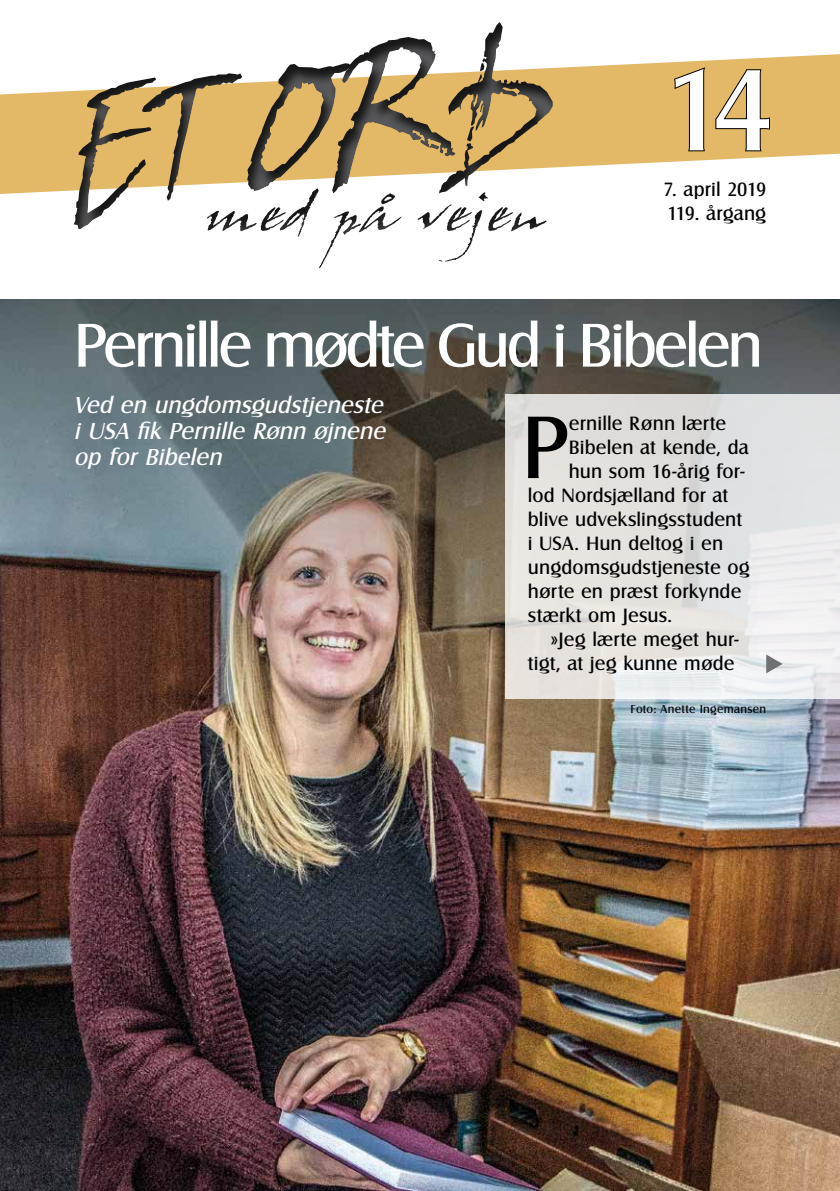
<style>
.page{position:relative;width:840px;height:1191px;background:#fff}
.page>*{position:absolute;margin:0;border:0;box-sizing:border-box;transform-origin:0 0}
.t1{font:120px "Castle T";color:#fff}
.t2{font:92px "Castle T";color:#000}
.t3{font:64px "Castle T";letter-spacing:-.055em;color:#fff}
.t4{font:italic 24px/26px "Castle T";color:#fff;text-align:justify}
.t5{font:20px/24px "Castle T";letter-spacing:.005em;color:#000}
.t6{font:12px "Castle T";letter-spacing:.025em;color:#000}
</style>
<div class="page">
<img style="left:0;top:299px;width:839px;height:892px">
<svg style="left:0;top:54px;width:839px;height:140px;fill:#e3b866"></svg>
<div style="left:73px;top:22px;width:480px;height:255px;background:#000;opacity:.75"></div>
<svg style="left:672px;top:66px;width:34px;height:86px;background:#c09c56"></svg>
<svg style="left:714px;top:68px;width:56px;height:84px;background:#c09c56"></svg>
<svg style="left:505px;top:394px;width:334px;height:304px;background:#e4e3e2"></svg>
<svg style="left:765px;top:654px;width:17px;height:19px"></svg>
<h1 class="t1" style="left:664px;top:44px;width:111px">14</h1>
<p class="t5" style="left:663px;top:177px;width:104px">7. april 2019<br>119. årgang</p>
<h3 class="t3" style="left:74px;top:310px;width:690px">Pernille mødte Gud i Bibelen</h3>
<p class="t4" style="left:74px;top:391px;width:318px">Ved en ungdomsgudstjeneste i USA fik Pernille Rønn øjnene op for Bibelen</p>
<h2 class="t2" style="left:521px;top:396px;width:49px">P</h2>
<p class="t5" style="left:568px;top:411px;width:159px">ernille Rønn lærte</p>
<p class="t5" style="left:568px;top:435px;width:181px">Bibelen at kende, da</p>
<p class="t5" style="left:568px;top:459px;width:177px">hun som 16-årig for-</p>
<p class="t5" style="left:527px;top:483px;width:202px">lod Nordsjælland for at</p>
<p class="t5" style="left:527px;top:507px;width:216px">blive udvekslingsstudent</p>
<p class="t5" style="left:527px;top:531px;width:197px">i USA. Hun deltog i en</p>
<p class="t5" style="left:527px;top:555px;width:223px">ungdomsgudstjeneste og</p>
<p class="t5" style="left:527px;top:579px;width:215px">hørte en præst forkynde</p>
<p class="t5" style="left:527px;top:603px;width:146px">stærkt om Jesus.</p>
<p class="t5" style="left:550px;top:627px;width:190px">»Jeg lærte meget hur-</p>
<p class="t5" style="left:527px;top:651px;width:208px">tigt, at jeg kunne møde</p>
<p class="t6" style="left:630px;top:702px;width:137px">Foto: Anette Ingemansen</p>
</div>
